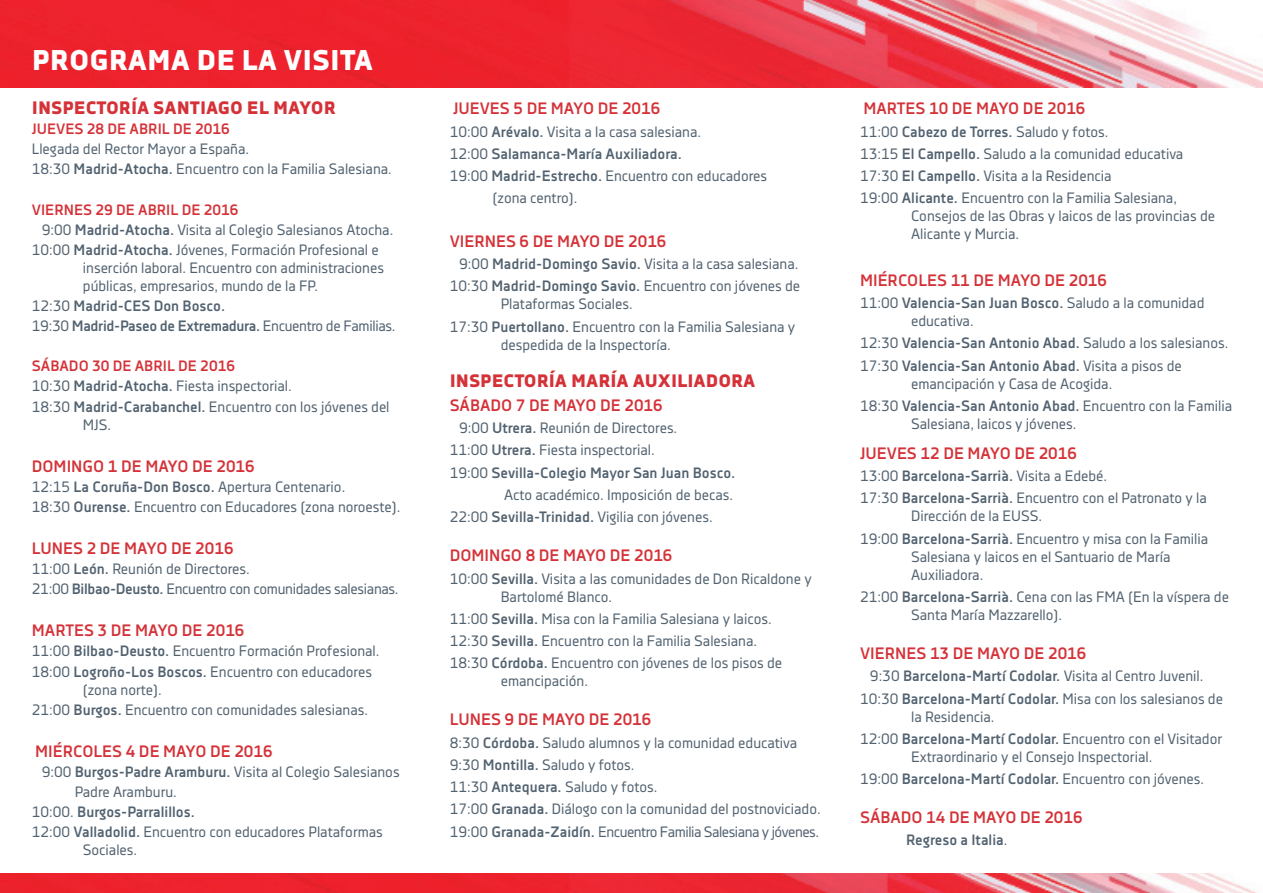
<style>
.page{position:relative;width:1263px;height:893px;background:#fff}
.page>*{position:absolute;margin:0;border:0;box-sizing:border-box;transform-origin:0 0}
.t1{font:800 28.5px "Decima Nova Pro";color:#fff}
.t2{font:800 18px "Decima Nova Pro";color:#d43238}
.t3{font:700 16.5px "Decima Nova Pro";color:#d43238}
.t4{font:15px/18px "Decima Nova Pro";color:#526270}
.t5{font:700 15px "Decima Nova Pro";color:#526270}
.t6{font:700 15px "Decima Nova Pro";color:#d43238}
.t7{font:15px "Decima Nova Pro";letter-spacing:-.03em;color:#526270}
.t8{font:15px "Decima Nova Pro";letter-spacing:-.02em;color:#526270}
.t9{font:700 15px "Decima Nova Pro";letter-spacing:-.02em;color:#526270}
.s1{font-weight:700}
.s2{font-weight:400}
</style>
<div class="page">
<img style="left:0;top:0;width:1263px;height:87px">
<img style="left:0;top:873px;width:1257px;height:20px">
<p class="t1" style="left:32px;top:44px;width:343px">PROGRAMA DE LA VISITA</p>
<p class="t2" style="left:32px;top:97px;width:305px">INSPECTORÍA SANTIAGO EL MAYOR</p>
<p class="t6" style="left:32px;top:120px;width:200px">JUEVES 28 DE ABRIL DE 2016</p>
<p class="t4" style="left:32px;top:140px;width:219px">Llegada del Rector Mayor a España.</p>
<p class="t4" style="left:32px;top:160px;width:361px">18:30 <span class="s1">Madrid-Atocha.</span> Encuentro con la Familia Salesiana.</p>
<p class="t6" style="left:32px;top:201px;width:208px">VIERNES 29 DE ABRIL DE 2016</p>
<p class="t4" style="left:42px;top:221px;width:353px">9:00 <span class="s1">Madrid-Atocha.</span> Visita al Colegio Salesianos Atocha.</p>
<p class="t4" style="left:83px;top:241px;width:303px;text-indent:-51px">10:00 <span class="s1">Madrid-Atocha.</span> Jóvenes, Formación Profesional e inserción laboral. Encuentro con administraciones públicas, empresarios, mundo de la FP.</p>
<p class="t5" style="left:32px;top:297px;width:195px"><span class="s2">12:30</span> Madrid-CES Don Bosco.</p>
<p class="t9" style="left:32px;top:317px;width:365px"><span class="s2">19:30</span> Madrid-Paseo de Extremadura. <span class="s2">Encuentro de Familias.</span></p>
<p class="t6" style="left:32px;top:358px;width:205px">SÁBADO 30 DE ABRIL DE 2016</p>
<p class="t4" style="left:32px;top:377px;width:261px">10:30 <span class="s1">Madrid-Atocha.</span> Fiesta inspectorial.</p>
<p class="t4" style="left:83px;top:398px;width:308px;text-indent:-51px">18:30 <span class="s1">Madrid-Carabanchel.</span> Encuentro con los jóvenes del<br>MJS.</p>
<p class="t3" style="left:32px;top:456px;width:224px">DOMINGO 1 DE MAYO DE 2016</p>
<p class="t4" style="left:32px;top:478px;width:315px">12:15 <span class="s1">La Coruña-Don Bosco.</span> Apertura Centenario.</p>
<p class="t4" style="left:32px;top:498px;width:370px">18:30 <span class="s1">Ourense.</span> Encuentro con Educadores (zona noroeste).</p>
<p class="t3" style="left:32px;top:539px;width:203px">LUNES 2 DE MAYO DE 2016</p>
<p class="t4" style="left:32px;top:560px;width:219px">11:00 <span class="s1">León.</span> Reunión de Directores.</p>
<p class="t8" style="left:32px;top:580px;width:368px">21:00 <span class="s1">Bilbao-Deusto.</span> Encuentro con comunidades salesianas.</p>
<p class="t3" style="left:32px;top:621px;width:214px">MARTES 3 DE MAYO DE 2016</p>
<p class="t4" style="left:32px;top:642px;width:349px">11:00 <span class="s1">Bilbao-Deusto.</span> Encuentro Formación Profesional.</p>
<p class="t4" style="left:83px;top:662px;width:291px;text-indent:-51px">18:00 <span class="s1">Logroño-Los Boscos.</span> Encuentro con educadores (zona norte).</p>
<p class="t4" style="left:32px;top:701px;width:338px">21:00 <span class="s1">Burgos.</span> Encuentro con comunidades salesianas.</p>
<p class="t3" style="left:35px;top:742px;width:239px">MIÉRCOLES 4 DE MAYO DE 2016</p>
<p class="t4" style="left:42px;top:763px;width:359px">9:00 <span class="s1">Burgos-Padre Aramburu.</span> Visita al Colegio Salesianos</p>
<p class="t4" style="left:75px;top:783px;width:104px">Padre Aramburu.</p>
<p class="t5" style="left:32px;top:803px;width:164px"><span class="s2">10:00.</span> Burgos-Parralillos.</p>
<p class="t4" style="left:83px;top:823px;width:301px;text-indent:-51px">12:00 <span class="s1">Valladolid.</span> Encuentro con educadores Plataformas<br>Sociales.</p>
<p class="t3" style="left:453px;top:99px;width:209px">JUEVES 5 DE MAYO DE 2016</p>
<p class="t4" style="left:450px;top:123px;width:253px">10:00 <span class="s1">Arévalo.</span> Visita a la casa salesiana.</p>
<p class="t5" style="left:450px;top:145px;width:234px"><span class="s2">12:00</span> Salamanca-María Auxiliadora.</p>
<p class="t4" style="left:450px;top:167px;width:319px">19:00 <span class="s1">Madrid-Estrecho.</span> Encuentro con educadores</p>
<p class="t4" style="left:493px;top:189px;width:86px">(zona centro).</p>
<p class="t3" style="left:450px;top:232px;width:218px">VIERNES 6 DE MAYO DE 2016</p>
<p class="t4" style="left:459px;top:255px;width:341px">9:00 <span class="s1">Madrid-Domingo Savio.</span> Visita a la casa salesiana.</p>
<p class="t4" style="left:501px;top:277px;width:301px;text-indent:-51px">10:30 <span class="s1">Madrid-Domingo Savio.</span> Encuentro con jóvenes de<br>Plataformas Sociales.</p>
<p class="t4" style="left:501px;top:317px;width:296px;text-indent:-51px">17:30 <span class="s1">Puertollano.</span> Encuentro con la Familia Salesiana y despedida de la Inspectoría.</p>
<p class="t2" style="left:450px;top:370px;width:307px">INSPECTORÍA MARÍA AUXILIADORA</p>
<p class="t3" style="left:450px;top:396px;width:214px">SÁBADO 7 DE MAYO DE 2016</p>
<p class="t4" style="left:459px;top:419px;width:220px">9:00 <span class="s1">Utrera.</span> Reunión de Directores.</p>
<p class="t4" style="left:450px;top:441px;width:207px">11:00 <span class="s1">Utrera.</span> Fiesta inspectorial.</p>
<p class="t5" style="left:450px;top:464px;width:287px"><span class="s2">19:00</span> Sevilla-Colegio Mayor San Juan Bosco.</p>
<p class="t4" style="left:504px;top:486px;width:231px">Acto académico. Imposición de becas.</p>
<p class="t4" style="left:450px;top:508px;width:264px">22:00 <span class="s1">Sevilla-Trinidad.</span> Vigilia con jóvenes.</p>
<p class="t3" style="left:450px;top:546px;width:224px">DOMINGO 8 DE MAYO DE 2016</p>
<p class="t4" style="left:501px;top:569px;width:312px;text-indent:-51px">10:00 <span class="s1">Sevilla.</span> Visita a las comunidades de Don Ricaldone y<br>Bartolomé Blanco.</p>
<p class="t4" style="left:450px;top:610px;width:323px">11:00 <span class="s1">Sevilla.</span> Misa con la Familia Salesiana y laicos.</p>
<p class="t4" style="left:450px;top:632px;width:309px">12:30 <span class="s1">Sevilla.</span> Encuentro con la Familia Salesiana.</p>
<p class="t4" style="left:501px;top:654px;width:283px;text-indent:-51px">18:30 <span class="s1">Córdoba.</span> Encuentro con jóvenes de los pisos de emancipación.</p>
<p class="t3" style="left:450px;top:710px;width:203px">LUNES 9 DE MAYO DE 2016</p>
<p class="t4" style="left:450px;top:734px;width:349px">8:30 <span class="s1">Córdoba.</span> Saludo alumnos y la comunidad educativa</p>
<p class="t4" style="left:450px;top:756px;width:186px">9:30 <span class="s1">Montilla.</span> Saludo y fotos.</p>
<p class="t4" style="left:450px;top:778px;width:209px">11:30 <span class="s1">Antequera.</span> Saludo y fotos.</p>
<p class="t4" style="left:450px;top:800px;width:372px">17:00 <span class="s1">Granada.</span> Diálogo con la comunidad del postnoviciado.</p>
<p class="t7" style="left:450px;top:823px;width:371px">19:00 <span class="s1">Granada-Zaidín.</span> Encuentro Familia Salesiana y jóvenes.</p>
<p class="t3" style="left:863px;top:99px;width:224px">MARTES 10 DE MAYO DE 2016</p>
<p class="t4" style="left:860px;top:123px;width:250px">11:00 <span class="s1">Cabezo de Torres.</span> Saludo y fotos.</p>
<p class="t4" style="left:860px;top:145px;width:325px">13:15 <span class="s1">El Campello.</span> Saludo a la comunidad educativa</p>
<p class="t4" style="left:860px;top:167px;width:253px">17:30 <span class="s1">El Campello.</span> Visita a la Residencia</p>
<p class="t4" style="left:911px;top:189px;width:305px;text-indent:-51px">19:00 <span class="s1">Alicante.</span> Encuentro con la Familia Salesiana,<br>Consejos de las Obras y laicos de las provincias de<br>Alicante y Murcia.</p>
<p class="t3" style="left:860px;top:271px;width:248px">MIÉRCOLES 11 DE MAYO DE 2016</p>
<p class="t4" style="left:911px;top:294px;width:295px;text-indent:-51px">11:00 <span class="s1">Valencia-San Juan Bosco.</span> Saludo a la comunidad educativa.</p>
<p class="t4" style="left:860px;top:334px;width:370px">12:30 <span class="s1">Valencia-San Antonio Abad.</span> Saludo a los salesianos.</p>
<p class="t4" style="left:911px;top:356px;width:272px;text-indent:-51px">17:30 <span class="s1">Valencia-San Antonio Abad.</span> Visita a pisos de emancipación y Casa de Acogida.</p>
<p class="t4" style="left:911px;top:397px;width:323px;text-indent:-51px">18:30 <span class="s1">Valencia-San Antonio Abad.</span> Encuentro con la Familia<br>Salesiana, laicos y jóvenes.</p>
<p class="t3" style="left:860px;top:444px;width:218px">JUEVES 12 DE MAYO DE 2016</p>
<p class="t4" style="left:860px;top:467px;width:249px">13:00 <span class="s1">Barcelona-Sarrià.</span> Visita a Edebé.</p>
<p class="t4" style="left:911px;top:489px;width:297px;text-indent:-51px">17:30 <span class="s1">Barcelona-Sarrià.</span> Encuentro con el Patronato y la<br>Dirección de la EUSS.</p>
<p class="t4" style="left:911px;top:530px;width:299px;text-indent:-51px">19:00 <span class="s1">Barcelona-Sarrià.</span> Encuentro y misa con la Familia<br>Salesiana y laicos en el Santuario de María<br>Auxiliadora.</p>
<p class="t4" style="left:911px;top:588px;width:319px;text-indent:-51px">21:00 <span class="s1">Barcelona-Sarrià.</span> Cena con las FMA (En la víspera de<br>Santa María Mazzarello).</p>
<p class="t3" style="left:860px;top:644px;width:228px">VIERNES 13 DE MAYO DE 2016</p>
<p class="t4" style="left:870px;top:667px;width:335px">9:30 <span class="s1">Barcelona-Martí Codolar.</span> Visita al Centro Juvenil.</p>
<p class="t4" style="left:911px;top:689px;width:313px;text-indent:-51px">10:30 <span class="s1">Barcelona-Martí Codolar.</span> Misa con los salesianos de la Residencia.</p>
<p class="t4" style="left:911px;top:730px;width:312px;text-indent:-51px">12:00 <span class="s1">Barcelona-Martí Codolar.</span> Encuentro con el Visitador<br>Extraordinario y el Consejo Inspectorial.</p>
<p class="t4" style="left:860px;top:770px;width:346px">19:00 <span class="s1">Barcelona-Martí Codolar.</span> Encuentro con jóvenes.</p>
<p class="t3" style="left:860px;top:808px;width:224px">SÁBADO 14 DE MAYO DE 2016</p>
<p class="t5" style="left:906px;top:832px;width:103px">Regreso a Italia<span class="s2">.</span></p>
</div>
